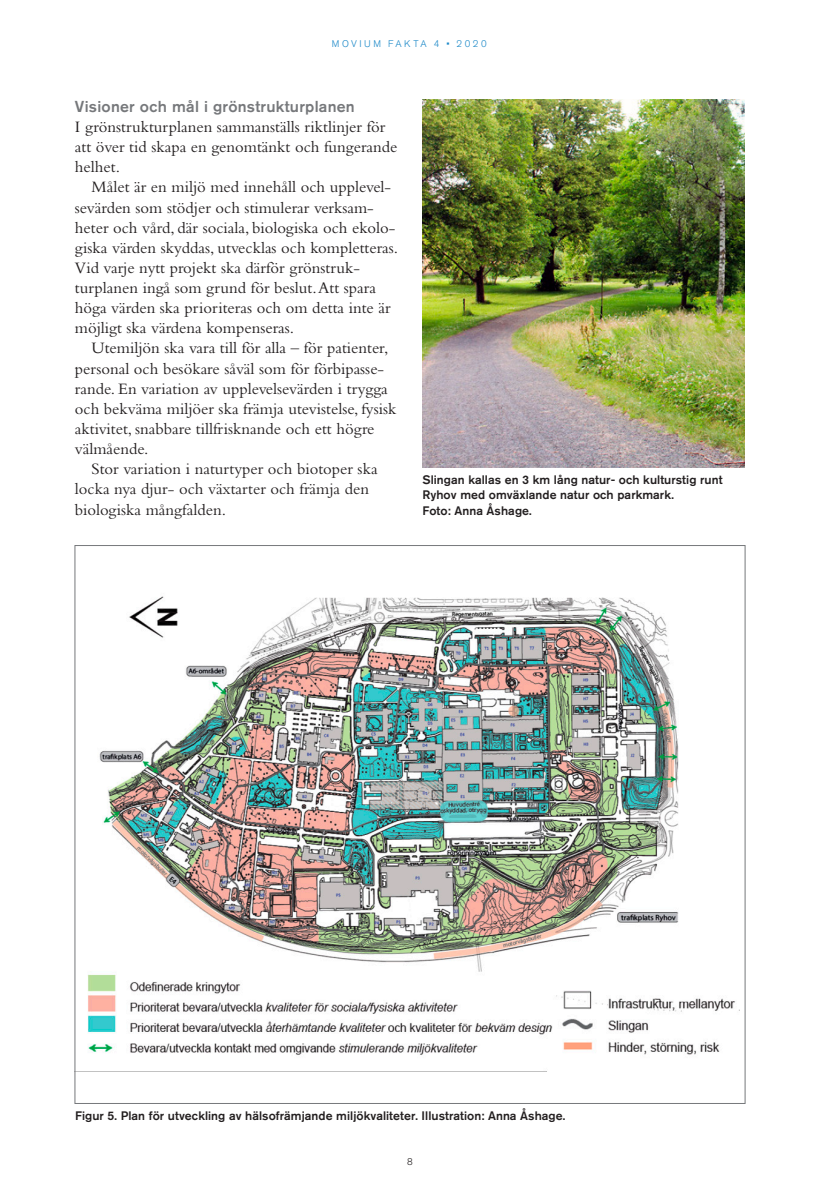
<style>
.page{position:relative;width:840px;height:1191px;background:#fff}
.page>*{position:absolute;margin:0;border:0;box-sizing:border-box;transform-origin:0 0}
.t1{font:16.62px/20.1px "Bembo";color:#231f20}
.t2{font:500 15.75px "Akzidenz Grotesk BQ";letter-spacing:.015em;color:#76787b}
.t3{font:500 12.25px/15.8px "Akzidenz Grotesk BQ";letter-spacing:.005em;color:#231f20}
.t4{font:300 9.62px "Akzidenz Grotesk BQ";letter-spacing:.26em;color:#1b88c8}
.t5{font:300 9.62px "Akzidenz Grotesk BQ";color:#231f20}
</style>
<div class="page">
<img style="left:77px;top:596px;width:659px;height:476px">
<img style="left:422px;top:99px;width:322px;height:369px">
<p class="t4" style="left:332px;top:38px;width:156px">MOVIUM FAKTA 4 • 2020</p>
<p class="t2" style="left:75px;top:97px;width:281px">Visioner och mål i grönstrukturplanen</p>
<p class="t1" style="left:75px;top:116px;width:324px">I grönstrukturplanen sammanställs riktlinjer för att över tid skapa en genomtänkt och fungerande helhet.</p>
<p class="t1" style="left:75px;top:177px;width:324px;text-indent:17px">Målet är en miljö med innehåll och upplevel&shy;sevärden som stödjer och stimulerar verksam&shy;heter och vård, där sociala, biologiska och ekolo&shy;giska värden skyddas, utvecklas och kompletteras.<br>Vid varje nytt projekt ska därför grönstruk&shy;turplanen ingå som grund för beslut. Att spara höga värden ska prioriteras och om detta inte är möjligt ska värdena kompenseras.</p>
<p class="t1" style="left:75px;top:338px;width:323px;text-indent:17px">Utemiljön ska vara till för alla – för patienter, personal och besökare såväl som för förbipasse&shy;rande. En variation av upplevelsevärden i trygga och bekväma miljöer ska främja utevistelse, fysisk aktivitet, snabbare tillfrisknande och ett högre välmående.</p>
<p class="t1" style="left:75px;top:459px;width:304px;text-indent:17px">Stor variation i naturtyper och biotoper ska locka nya djur- och växtarter och främja den biologiska mångfalden.</p>
<p class="t3" style="left:422px;top:471px;width:301px">Slingan kallas en 3 km lång natur- och kulturstig runt<br>Ryhov med omväxlande natur och parkmark.<br>Foto: Anna Åshage.</p>
<p class="t3" style="left:75px;top:1107px;width:491px">Figur 5. Plan för utveckling av hälsofrämjande miljökvaliteter. Illustration: Anna Åshage.</p>
<p class="t5" style="left:407px;top:1156px;width:7px">8</p>
</div>
